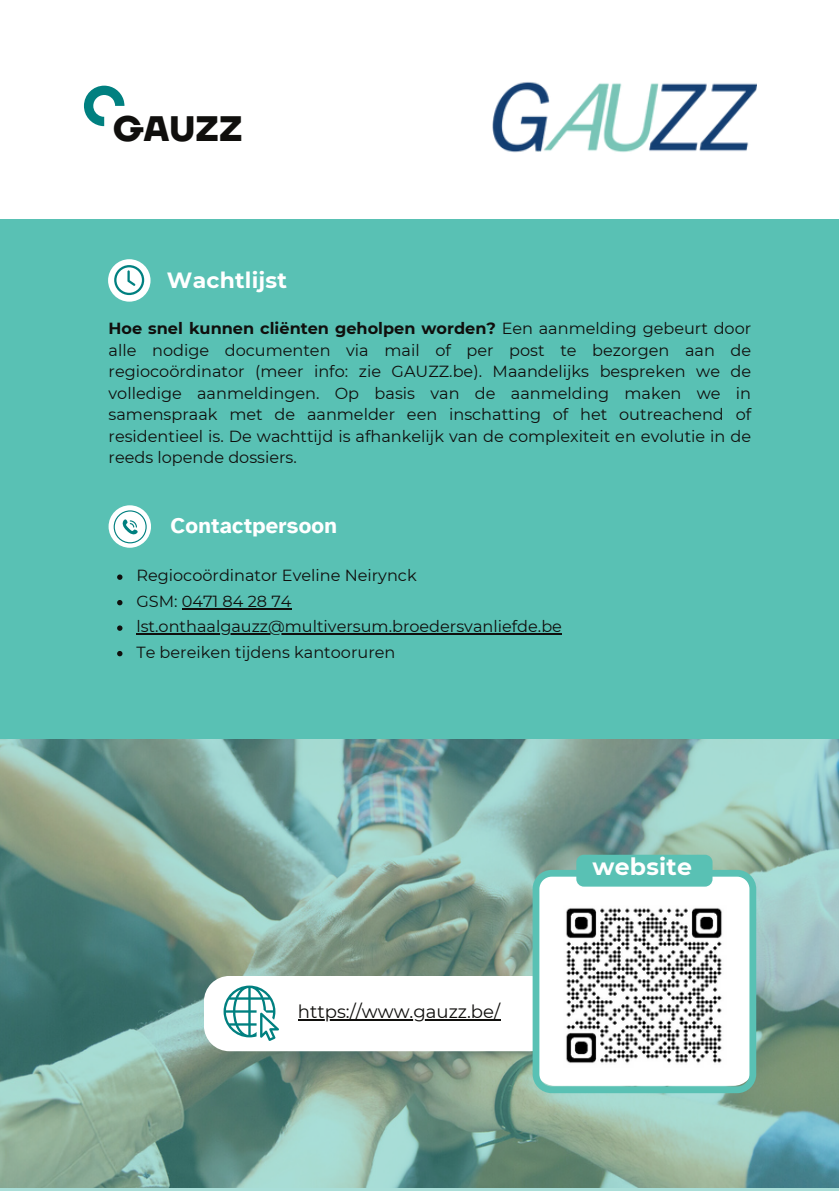
<style>
.page{position:relative;width:839px;height:1191px;background:#fff}
.page>*{position:absolute;margin:0;border:0;box-sizing:border-box;transform-origin:0 0}
.t1{font:700 35.2px "TT Firs Neue";color:#100f0d}
.t2{font:700 23.6px "Montserrat";letter-spacing:.01em;color:#fff}
.t3{font:700 22px "Atkinson Hyperlegible";letter-spacing:.01em;color:#fff}
.t4{font:700 22px "Montserrat";letter-spacing:.01em;color:#fff}
.t5{font:18px "Montserrat";color:#100f0d}
.t6{font:16px/21.4px "Montserrat";color:#100f0d;text-align:justify}
.s1{font-weight:700}
</style>
<div class="page">
<svg style="left:84px;top:86px;width:40px;height:40px"></svg>
<svg style="left:0;top:739px;width:838px;height:452px;background:#7ea59a"></svg>
<div style="left:0;top:219px;width:838px;height:520px;background:#59c1b4"></div>
<div style="left:108px;top:259px;width:42px;height:43px;background:#fff;border-radius:50%"></div>
<svg style="left:114px;top:265px;width:30px;height:30px"></svg>
<div style="left:109px;top:505px;width:42px;height:43px;background:#fff;border-radius:50%"></div>
<svg style="left:114px;top:510px;width:33px;height:33px"></svg>
<svg style="left:204px;top:976px;width:328px;height:75px"></svg>
<svg style="left:532px;top:870px;width:224px;height:223px"></svg>
<div style="left:576px;top:855px;width:136px;height:32px;background:#59c1b4;border-radius:8px"></div>
<img style="left:492px;top:82px;width:264px;height:71px">
<img style="left:551px;top:893px;width:186px;height:186px">
<svg style="left:117px;top:574px;width:5px;height:6px"></svg>
<svg style="left:117px;top:600px;width:5px;height:5px"></svg>
<hr style="left:182px;top:608px;width:109px;height:1px;background:#100f0d">
<svg style="left:117px;top:625px;width:5px;height:6px"></svg>
<hr style="left:136px;top:634px;width:426px;height:1px;background:#100f0d">
<svg style="left:117px;top:651px;width:5px;height:5px"></svg>
<hr style="left:298px;top:1020px;width:202px;height:1px;background:#100f0d">
<p class="t1" style="left:113px;top:108px;width:131px">GAUZZ</p>
<p class="t4" style="left:167px;top:266px;width:122px">Wachtlijst</p>
<p class="t6" style="left:109px;top:318px;width:644px"><span class="s1">Hoe snel kunnen cliënten geholpen worden?</span> Een aanmelding gebeurt door alle nodige documenten via mail of per post te bezorgen aan de regiocoördinator (meer info: zie GAUZZ.be). Maandelijks bespreken we de volledige aanmeldingen. Op basis van de aanmelding maken we in samenspraak met de aanmelder een inschatting of het outreachend of residentieel is. De wachttijd is afhankelijk van de complexiteit en evolutie in de reeds lopende dossiers.</p>
<p class="t3" style="left:171px;top:512px;width:168px">Contactpersoon</p>
<p class="t6" style="left:136px;top:565px;width:282px">Regiocoördinator Eveline Neirynck</p>
<p class="t6" style="left:136px;top:590px;width:157px">GSM: 0471 84 28 74</p>
<p class="t6" style="left:136px;top:616px;width:427px">lst.onthaalgauzz@multiversum.broedersvanliefde.be</p>
<p class="t6" style="left:136px;top:641px;width:260px">Te bereiken tijdens kantooruren</p>
<p class="t5" style="left:298px;top:1001px;width:204px">https://www.gauzz.be/</p>
<p class="t2" style="left:592px;top:853px;width:101px">website</p>
</div>
